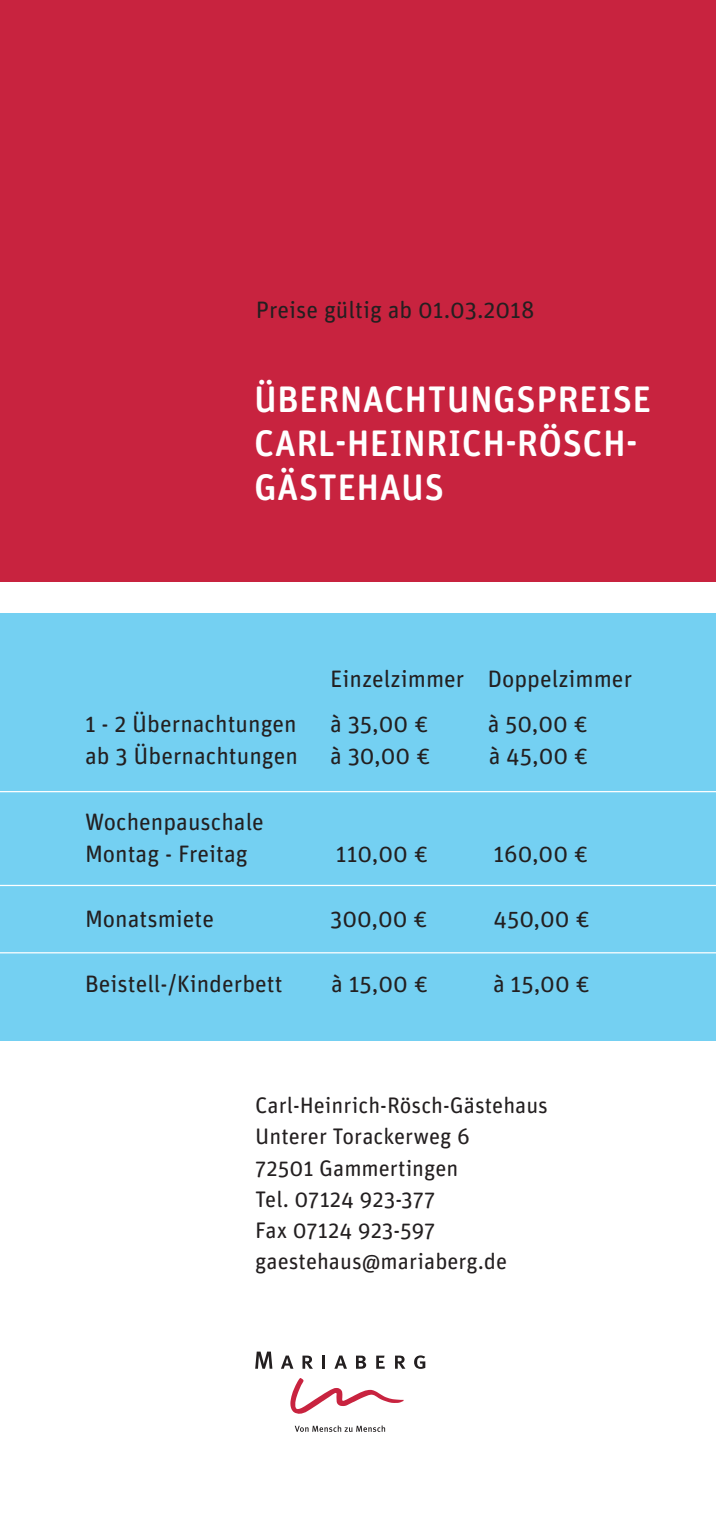
<style>
.page{position:relative;width:716px;height:1517px;background:#fff}
.page>*{position:absolute;margin:0;border:0;box-sizing:border-box;transform-origin:0 0}
.t1{font:500 36.75px/44.2px "Unit Rounded OT";letter-spacing:.01em;color:#fff}
.t2{font:23.75px/32.5px "Unit Rounded OT";color:#231f20}
.t3{font:22.5px/31.2px "Unit Rounded OT";color:#231f20}
</style>
<div class="page">
<div style="left:0;top:0;width:716px;height:581px;background:#c8233f"></div>
<svg style="left:290px;top:1378px;width:114px;height:35px"></svg>
<svg style="left:255px;top:1351px;width:17px;height:17px"></svg>
<svg style="left:281px;top:1355px;width:12px;height:13px"></svg>
<svg style="left:302px;top:1355px;width:11px;height:13px"></svg>
<svg style="left:322px;top:1355px;width:3px;height:13px"></svg>
<svg style="left:334px;top:1355px;width:13px;height:13px"></svg>
<svg style="left:356px;top:1355px;width:10px;height:13px"></svg>
<svg style="left:376px;top:1355px;width:9px;height:13px"></svg>
<svg style="left:395px;top:1355px;width:10px;height:13px"></svg>
<svg style="left:414px;top:1355px;width:11px;height:13px"></svg>
<svg style="left:295px;top:1425px;width:90px;height:6px"></svg>
<div style="left:0;top:613px;width:716px;height:427px;background:#74d0f2"></div>
<hr style="left:0;top:791px;width:716px;height:1px;background:#fff">
<hr style="left:0;top:885px;width:716px;height:1px;background:#fff">
<hr style="left:0;top:952px;width:716px;height:1px;background:#fff">
<p class="t2" style="left:256px;top:293px;width:280px">Preise gültig ab 01.03.2018</p>
<h1 class="t1" style="left:254px;top:377px;width:399px">ÜBERNACHTUNGSPREISE<br>CARL-H EIN RICH-RÖSCH-<br>GÄSTEHAUS</h1>
<p class="t2" style="left:330px;top:662px;width:303px">Einzelzimmer Doppelzimmer</p>
<p class="t2" style="left:85px;top:707px;width:213px">1 - 2 Übernachtungen</p>
<p class="t2" style="left:330px;top:707px;width:100px">à 35,00 €</p>
<p class="t2" style="left:488px;top:707px;width:102px">à 50,00 €</p>
<p class="t2" style="left:85px;top:739px;width:214px">ab 3 Übernachtungen</p>
<p class="t2" style="left:330px;top:739px;width:102px">à 30,00 €</p>
<p class="t2" style="left:489px;top:739px;width:101px">à 45,00 €</p>
<p class="t2" style="left:85px;top:804px;width:180px">Wochenpauschale<br>Montag - Freitag</p>
<p class="t2" style="left:336px;top:837px;width:94px">110,00 €</p>
<p class="t2" style="left:493px;top:837px;width:96px">160,00 €</p>
<p class="t2" style="left:85px;top:902px;width:131px">Monatsmiete</p>
<p class="t2" style="left:330px;top:902px;width:99px">300,00 €</p>
<p class="t2" style="left:493px;top:902px;width:98px">450,00 €</p>
<p class="t2" style="left:85px;top:967px;width:199px">Beistell-/Kinderbett</p>
<p class="t2" style="left:331px;top:967px;width:98px">à 15,00 €</p>
<p class="t2" style="left:493px;top:967px;width:98px">à 15,00 €</p>
<p class="t3" style="left:255px;top:1089px;width:294px">Carl-Heinrich-Rösch-Gästehaus<br>Unterer Torackerweg 6<br>72501 Gammertingen<br>Tel. 07124 923-377<br>Fax 07124 923-597 gaestehaus@mariaberg.de</p>
</div>
